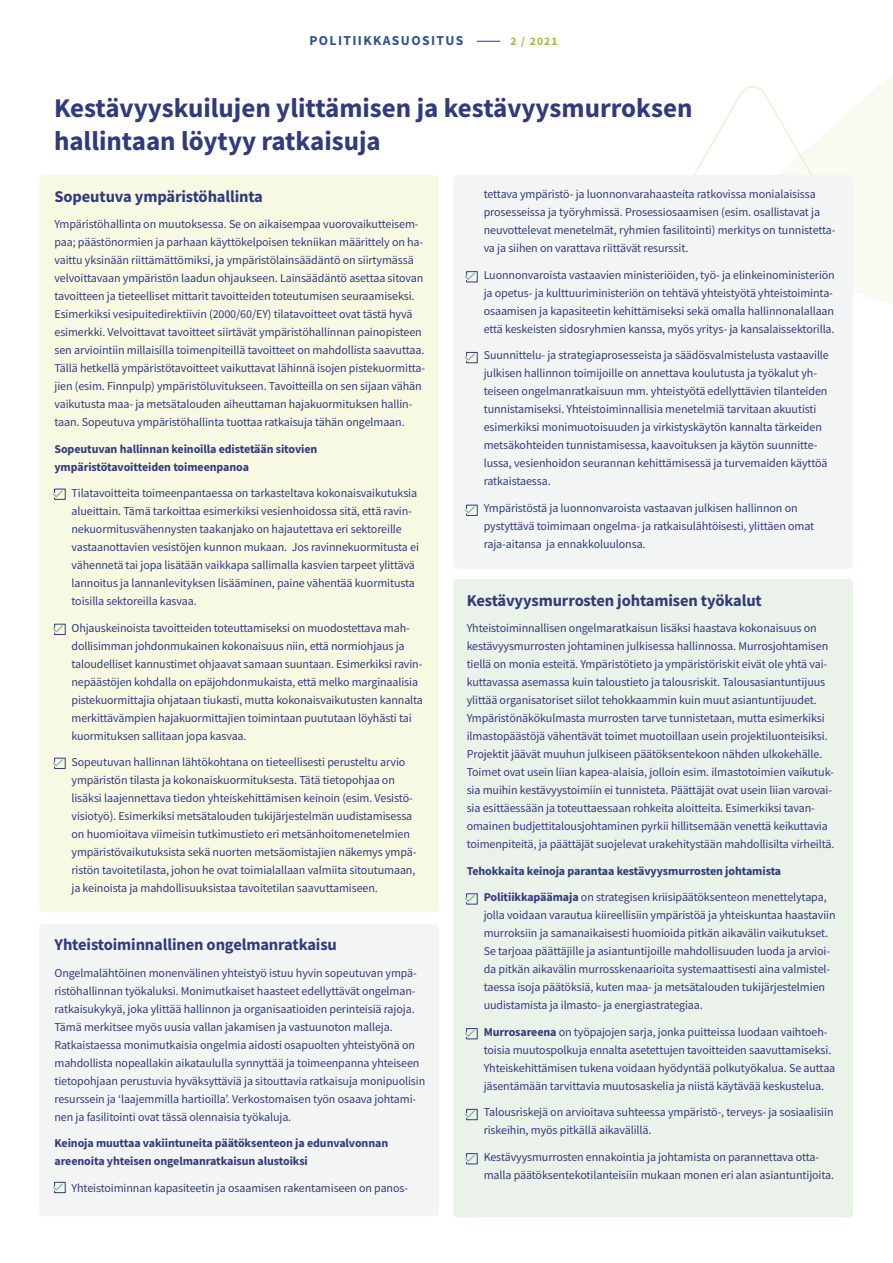
<style>
.page{position:relative;width:893px;height:1263px;background:#fff}
.page>*{position:absolute;margin:0;border:0;box-sizing:border-box;transform-origin:0 0}
.t1{font:700 27px/32.4px "Source Sans Pro";color:#323a7c}
.t2{font:700 16.5px "Source Sans Pro";letter-spacing:-.01em;color:#323a7c}
.t3{font:700 13.65px "Source Sans Pro";letter-spacing:.1em;color:#33528f}
.t4{font:12px/18px "Source Sans Pro";letter-spacing:-.01em;color:#323a7c}
.t5{font:700 12px/18px "Source Sans Pro";letter-spacing:-.01em;color:#323a7c}
.t6{font:700 11.55px "Source Sans Pro";color:#94c43a}
.s1{font-weight:700}
</style>
<div class="page">
<svg style="left:822px;top:73px;width:71px;height:232px;fill:#fafbf0"></svg>
<svg style="left:694px;top:86px;width:128px;height:89px"></svg>
<div style="left:39px;top:175px;width:400px;height:737px;background:#f7f9e3;border-radius:4px"></div>
<div style="left:39px;top:924px;width:400px;height:292px;background:#f2f5f3;border-radius:4px"></div>
<div style="left:453px;top:175px;width:400px;height:393px;background:#f2f5f3;border-radius:4px"></div>
<div style="left:453px;top:579px;width:400px;height:638px;background:#eaf2ea;border-radius:4px"></div>
<svg style="left:477px;top:41px;width:23px;height:1px"></svg>
<svg style="left:52px;top:488px;width:14px;height:12px"></svg>
<svg style="left:52px;top:623px;width:14px;height:12px"></svg>
<svg style="left:52px;top:757px;width:14px;height:12px"></svg>
<svg style="left:52px;top:1181px;width:14px;height:12px"></svg>
<svg style="left:464px;top:893px;width:14px;height:12px"></svg>
<svg style="left:464px;top:504px;width:14px;height:12px"></svg>
<svg style="left:464px;top:352px;width:14px;height:11px"></svg>
<svg style="left:464px;top:271px;width:14px;height:12px"></svg>
<svg style="left:464px;top:1028px;width:14px;height:11px"></svg>
<svg style="left:464px;top:1109px;width:14px;height:11px"></svg>
<svg style="left:464px;top:1153px;width:14px;height:11px"></svg>
<p class="t3" style="left:309px;top:32px;width:155px">POLITIIKKASUOSITUS</p>
<p class="t6" style="left:510px;top:34px;width:49px">2 / 2021</p>
<h3 class="t1" style="left:54px;top:92px;width:640px">Kestävyyskuilujen ylittämisen ja kestävyysmurroksen hallintaan löytyy ratkaisuja</h3>
<h4 class="t2" style="left:54px;top:185px;width:210px">Sopeutuva ympäristöhallinta</h4>
<p class="t4" style="left:54px;top:215px;width:372px">Ympäristöhallinta on muutoksessa. Se on aikaisempaa vuorovaikutteisem&shy;paa; päästönormien ja parhaan käyttökelpoisen tekniikan määrittely on ha&shy;vaittu yksinään riittämättömiksi, ja ympäristölainsäädäntö on siirtymässä velvoittavaan ympäristön laadun ohjaukseen. Lainsäädäntö asettaa sitovan tavoitteen ja tieteelliset mittarit tavoitteiden toteutumisen seuraamiseksi.<br>Esimerkiksi vesipuitedirektiivin (2000/60/EY) tilatavoitteet ovat tästä hyvä esimerkki. Velvoittavat tavoitteet siirtävät ympäristöhallinnan painopisteen sen arviointiin millaisilla toimenpiteillä tavoitteet on mahdollista saavuttaa.<br>Tällä hetkellä ympäristötavoitteet vaikuttavat lähinnä isojen pistekuormitta&shy;jien (esim. Finnpulp) ympäristöluvitukseen. Tavoitteilla on sen sijaan vähän vaikutusta maa- ja metsätalouden aiheuttaman hajakuormituksen hallin&shy;taan. Sopeutuva ympäristöhallinta tuottaa ratkaisuja tähän ongelmaan.</p>
<p class="t5" style="left:54px;top:439px;width:264px">Sopeutuvan hallinnan keinoilla edistetään sitovien ympäristötavoitteiden toimeenpanoa</p>
<p class="t4" style="left:72px;top:484px;width:349px">Tilatavoitteita toimeenpantaessa on tarkasteltava kokonaisvaikutuksia alueittain. Tämä tarkoittaa esimerkiksi vesienhoidossa sitä, että ravin&shy;nekuormitusvähennysten taakanjako on hajautettava eri sektoreille vastaanottavien vesistöjen kunnon mukaan. Jos ravinnekuormitusta ei vähennetä tai jopa lisätään vaikkapa sallimalla kasvien tarpeet ylittävä lannoitus ja lannanlevityksen lisääminen, paine vähentää kuormitusta toisilla sektoreilla kasvaa.</p>
<p class="t4" style="left:72px;top:619px;width:353px">Ohjauskeinoista tavoitteiden toteuttamiseksi on muodostettava mah&shy;dollisimman johdonmukainen kokonaisuus niin, että normiohjaus ja taloudelliset kannustimet ohjaavat samaan suuntaan. Esimerkiksi ravin&shy;nepäästöjen kohdalla on epäjohdonmukaista, että melko marginaalisia pistekuormittajia ohjataan tiukasti, mutta kokonaisvaikutusten kannalta merkittävämpien hajakuormittajien toimintaan puututaan löyhästi tai kuormituksen sallitaan jopa kasvaa.</p>
<p class="t4" style="left:72px;top:753px;width:346px">Sopeutuvan hallinnan lähtökohtana on tieteellisesti perusteltu arvio ympäristön tilasta ja kokonaiskuormituksesta. Tätä tietopohjaa on lisäksi laajennettava tiedon yhteiskehittämisen keinoin (esim. Vesistö&shy;visiotyö). Esimerkiksi metsätalouden tukijärjestelmän uudistamisessa on huomioitava viimeisin tutkimustieto eri metsänhoitomenetelmien ympäristövaikutuksista sekä nuorten metsäomistajien näkemys ympä&shy;ristön tavoitetilasta, johon he ovat toimialallaan valmiita sitoutumaan, ja keinoista ja mahdollisuuksistaa tavoitetilan saavuttamiseen.</p>
<p class="t4" style="left:484px;top:185px;width:353px">tettava ympäristö- ja luonnonvarahaasteita ratkovissa monialaisissa prosesseissa ja työryhmissä. Prosessiosaamisen (esim. osallistavat ja neuvottelevat menetelmät, ryhmien fasilitointi) merkitys on tunnistetta&shy;va ja siihen on varattava riittävät resurssit.</p>
<p class="t4" style="left:484px;top:266px;width:353px">Luonnonvaroista vastaavien ministeriöiden, työ- ja elinkeinoministeriön ja opetus- ja kulttuuriministeriön on tehtävä yhteistyötä yhteistoiminta&shy;osaamisen ja kapasiteetin kehittämiseksi sekä omalla hallinnonalallaan että keskeisten sidosryhmien kanssa, myös yritys- ja kansalaissektorilla.</p>
<p class="t4" style="left:484px;top:346px;width:347px">Suunnittelu- ja strategiaprosesseista ja säädösvalmistelusta vastaaville julkisen hallinnon toimijoille on annettava koulutusta ja työkalut yh&shy;teiseen ongelmanratkaisuun mm. yhteistyötä edellyttävien tilanteiden tunnistamiseksi. Yhteistoiminnallisia menetelmiä tarvitaan akuutisti esimerkiksi monimuotoisuuden ja virkistyskäytön kannalta tärkeiden metsäkohteiden tunnistamisessa, kaavoituksen ja käytön suunnitte&shy;lussa, vesienhoidon seurannan kehittämisessä ja turvemaiden käyttöä ratkaistaessa.</p>
<p class="t4" style="left:484px;top:499px;width:332px">Ympäristöstä ja luonnonvaroista vastaavan julkisen hallinnon on pystyttävä toimimaan ongelma- ja ratkaisulähtöisesti, ylittäen omat raja-aitansa ja ennakkoluulonsa.</p>
<h4 class="t2" style="left:467px;top:589px;width:297px">Kestävyysmurrosten johtamisen työkalut</h4>
<p class="t4" style="left:467px;top:619px;width:369px">Yhteistoiminnallisen ongelmaratkaisun lisäksi haastava kokonaisuus on kestävyysmurrosten johtaminen julkisessa hallinnossa. Murrosjohtamisen tiellä on monia esteitä. Ympäristötieto ja ympäristöriskit eivät ole yhtä vai&shy;kuttavassa asemassa kuin taloustieto ja talousriskit. Talousasiantuntijuus ylittää organisatoriset siilot tehokkaammin kuin muut asiantuntijuudet.<br>Ympäristönäkökulmasta murrosten tarve tunnistetaan, mutta esimerkiksi ilmastopäästöjä vähentävät toimet muotoillaan usein projektiluonteisiksi.<br>Projektit jäävät muuhun julkiseen päätöksentekoon nähden ulkokehälle.<br>Toimet ovat usein liian kapea-alaisia, jolloin esim. ilmastotoimien vaikutuk&shy;sia muihin kestävyystoimiin ei tunnisteta. Päättäjät ovat usein liian varovai&shy;sia esittäessään ja toteuttaessaan rohkeita aloitteita. Esimerkiksi tavan&shy;omainen budjettitalousjohtaminen pyrkii hillitsemään venettä keikuttavia toimenpiteitä, ja päättäjät suojelevat urakehitystään mahdollisilta virheiltä.</p>
<p class="t5" style="left:467px;top:862px;width:316px">Tehokkaita keinoja parantaa kestävyysmurrosten johtamista</p>
<p class="t4" style="left:484px;top:888px;width:353px"><span class="s1">Politiikkapäämaja</span> on strategisen kriisipäätöksenteon menettelytapa, jolla voidaan varautua kiireellisiin ympäristöä ja yhteiskuntaa haastaviin murroksiin ja samanaikaisesti huomioida pitkän aikavälin vaikutukset.<br>Se tarjoaa päättäjille ja asiantuntijoille mahdollisuuden luoda ja arvioi&shy;da pitkän aikavälin murrosskenaarioita systemaattisesti aina valmistel&shy;taessa isoja päätöksiä, kuten maa- ja metsätalouden tukijärjestelmien uudistamista ja ilmasto- ja energiastrategiaa.</p>
<p class="t4" style="left:484px;top:1023px;width:353px"><span class="s1">Murrosareena</span> on työpajojen sarja, jonka puitteissa luodaan vaihtoeh&shy;toisia muutospolkuja ennalta asetettujen tavoitteiden saavuttamiseksi.<br>Yhteiskehittämisen tukena voidaan hyödyntää polkutyökalua. Se auttaa jäsentämään tarvittavia muutosaskelia ja niistä käytävää keskustelua.</p>
<p class="t4" style="left:484px;top:1103px;width:351px">Talousriskejä on arvioitava suhteessa ympäristö-, terveys- ja sosiaalisiin riskeihin, myös pitkällä aikavälillä.</p>
<p class="t4" style="left:484px;top:1148px;width:352px">Kestävyysmurrosten ennakointia ja johtamista on parannettava otta&shy;malla päätöksentekotilanteisiin mukaan monen eri alan asiantuntijoita.</p>
<h4 class="t2" style="left:54px;top:934px;width:284px">Yhteistoiminnallinen ongelmanratkaisu</h4>
<p class="t4" style="left:54px;top:964px;width:372px">Ongelmalähtöinen monenvälinen yhteistyö istuu hyvin sopeutuvan ympä&shy;ristöhallinnan työkaluksi. Monimutkaiset haasteet edellyttävät ongelman&shy;ratkaisukykyä, joka ylittää hallinnon ja organisaatioiden perinteisiä rajoja.<br>Tämä merkitsee myös uusia vallan jakamisen ja vastuunoton malleja.<br>Ratkaistaessa monimutkaisia ongelmia aidosti osapuolten yhteistyönä on mahdollista nopeallakin aikataululla synnyttää ja toimeenpanna yhteiseen tietopohjaan perustuvia hyväksyttäviä ja sitouttavia ratkaisuja monipuolisin resurssein ja ‘laajemmilla hartioilla’. Verkostomaisen työn osaava johtami&shy;nen ja fasilitointi ovat tässä olennaisia työkaluja.</p>
<p class="t5" style="left:54px;top:1134px;width:335px">Keinoja muuttaa vakiintuneita päätöksenteon ja edunvalvonnan areenoita yhteisen ongelmanratkaisun alustoiksi</p>
<p class="t4" style="left:72px;top:1179px;width:338px">Yhteistoiminnan kapasiteetin ja osaamisen rakentamiseen on panos-</p>
</div>
